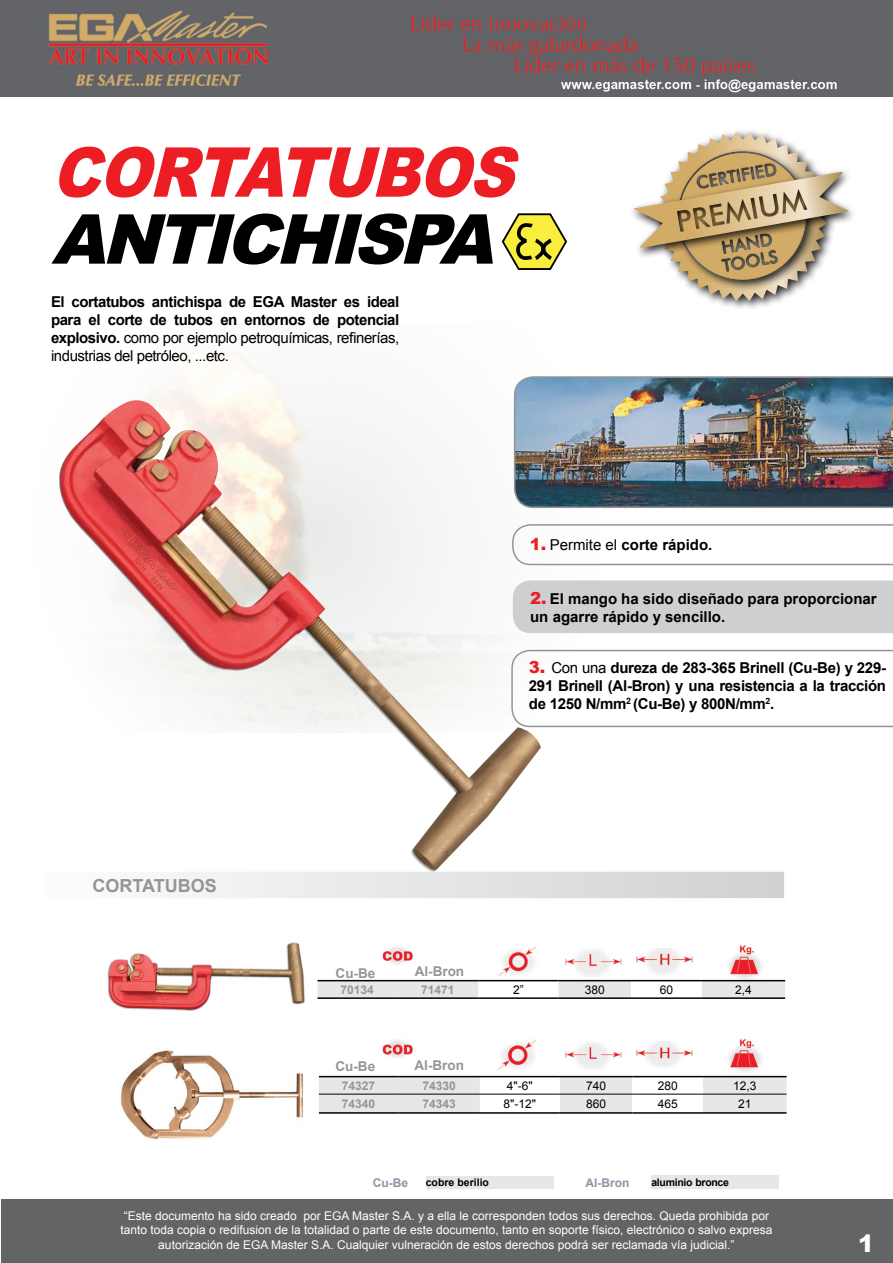
<style>
.page{position:relative;width:893px;height:1263px;background:#fff}
.page>*{position:absolute;margin:0;border:0;box-sizing:border-box;transform-origin:0 0}
.t1{font:italic 900 68.85px "Arial";color:#ed1d24;scale:.9 1}
.t2{font:italic 900 68.85px "Arial";color:#000}
.t3{font:900 24px "Arial";color:#fff}
.t4{font:700 18px "Arial";color:#939598}
.t5{font:700 15px/18px "Arial";letter-spacing:-.02em;color:#000;text-align:justify}
.t6{font:700 15px/18px "Arial";color:#000}
.t7{font:700 13.5px "Arial";color:#939598}
.t8{font:12px/14.4px "Arial";color:#fff;text-align:center}
.t9{font:12px "Arial";color:#000}
.t10{font:700 12px "Arial";color:#939598}
.t11{font:700 12px "Arial";color:#9094a4}
.t12{font:700 10.5px "Arial";letter-spacing:-.025em;color:#000}
.t13{font:700 10.5px "Arial";color:#000}
.s1{font-weight:400}
.s2{font-weight:900;font-size:16.5px;color:#ed1d24}
</style>
<div class="page">
<div style="left:1px;top:1199px;width:891px;height:64px;background:#636466"></div>
<img style="left:0;top:0;width:893px;height:97px">
<img style="left:565px;top:1043px;width:57px;height:26px">
<img style="left:497px;top:1039px;width:40px;height:31px">
<img style="left:722px;top:1039px;width:43px;height:37px">
<img style="left:382px;top:1039px;width:31px;height:19px">
<img style="left:636px;top:1042px;width:57px;height:25px">
<svg style="left:501px;top:213px;width:66px;height:57px"></svg>
<div style="left:426px;top:1176px;width:127px;height:13px;background:#e6e7e8"></div>
<div style="left:651px;top:1175px;width:128px;height:14px;background:#e6e7e8"></div>
<img style="left:565px;top:950px;width:57px;height:26px">
<img style="left:496px;top:946px;width:43px;height:34px">
<img style="left:723px;top:945px;width:43px;height:35px">
<img style="left:382px;top:946px;width:31px;height:18px">
<svg style="left:541px;top:524px;width:352px;height:41px"></svg>
<img style="left:514px;top:376px;width:379px;height:132px">
<div style="left:42px;top:870px;width:743px;height:29px;background:linear-gradient(to right,#fdfdfd,#d0d1d2);border:2px solid #f1f2f4"></div>
<svg style="left:541px;top:650px;width:352px;height:77px"></svg>
<img style="left:636px;top:948px;width:57px;height:26px">
<svg style="left:318px;top:981px;width:467px;height:16px"></svg>
<hr style="left:318px;top:980px;width:79px;height:1px;background:#000">
<hr style="left:397px;top:980px;width:81px;height:1px;background:#000">
<hr style="left:478px;top:980px;width:80px;height:1px;background:#000">
<hr style="left:558px;top:980px;width:73px;height:1px;background:#000">
<hr style="left:631px;top:980px;width:71px;height:1px;background:#000">
<hr style="left:702px;top:980px;width:83px;height:1px;background:#000">
<hr style="left:318px;top:997px;width:79px;height:2px;background:#000">
<hr style="left:397px;top:997px;width:81px;height:2px;background:#000">
<hr style="left:478px;top:997px;width:80px;height:2px;background:#000">
<hr style="left:558px;top:997px;width:73px;height:2px;background:#000">
<hr style="left:631px;top:997px;width:71px;height:2px;background:#000">
<hr style="left:702px;top:997px;width:83px;height:2px;background:#000">
<img style="left:57px;top:400px;width:484px;height:474px">
<img style="left:107px;top:942px;width:198px;height:69px">
<div style="left:513px;top:580px;width:380px;height:53px;background:#cdcfd0"></div>
<img style="left:120px;top:1050px;width:184px;height:90px">
<div style="left:654px;top:128px;width:183px;height:183px;background:#000;opacity:.87"></div>
<svg style="left:634px;top:132px;width:215px;height:169px"></svg>
<svg style="left:319px;top:1077px;width:467px;height:35px"></svg>
<hr style="left:319px;top:1076px;width:79px;height:1px;background:#000">
<hr style="left:398px;top:1076px;width:82px;height:1px;background:#000">
<hr style="left:480px;top:1076px;width:80px;height:1px;background:#000">
<hr style="left:560px;top:1076px;width:72px;height:1px;background:#000">
<hr style="left:632px;top:1076px;width:71px;height:1px;background:#000">
<hr style="left:703px;top:1076px;width:83px;height:1px;background:#000">
<hr style="left:319px;top:1112px;width:79px;height:2px;background:#000">
<hr style="left:398px;top:1112px;width:82px;height:2px;background:#000">
<hr style="left:480px;top:1112px;width:80px;height:2px;background:#000">
<hr style="left:560px;top:1112px;width:72px;height:2px;background:#000">
<hr style="left:632px;top:1112px;width:71px;height:2px;background:#000">
<hr style="left:703px;top:1112px;width:83px;height:2px;background:#000">
<hr style="left:319px;top:1094px;width:79px;height:1px;background:#000">
<hr style="left:398px;top:1094px;width:82px;height:1px;background:#000">
<hr style="left:480px;top:1094px;width:80px;height:1px;background:#000">
<hr style="left:560px;top:1094px;width:72px;height:1px;background:#000">
<hr style="left:632px;top:1094px;width:71px;height:1px;background:#000">
<hr style="left:703px;top:1094px;width:83px;height:1px;background:#000">
<h1 class="t1" style="left:51px;top:122px;width:541px">CORTATUBOS</h1>
<h1 class="t2" style="left:51px;top:189px;width:467px">ANTICHISPA</h1>
<p class="t5" style="left:51px;top:293px;width:350px">El cortatubos antichispa de EGA Master es ideal para el corte de tubos en entornos de potencial explosivo. <span class="s1">como por ejemplo petroquímicas, refinerías, industrias del petróleo, ...etc.</span></p>
<p class="t6" style="left:530px;top:536px;width:184px"><span class="s2">1.</span> <span class="s1">Permite el</span> corte rápido.</p>
<p class="t6" style="left:530px;top:590px;width:348px"><span class="s2">2.</span> El mango ha sido diseñado para proporcionar un agarre rápido y sencillo.</p>
<h3 class="t4" style="left:92px;top:873px;width:126px">CORTATUBOS</h3>
<p class="t5" style="left:529px;top:659px;width:359px"><span class="s2">3.</span> <span class="s1">Con una</span> dureza de 283-365 Brinell (Cu-Be) y 229- 291 Brinell (Al-Bron) y una resistencia a la tracción de 1250 N/mm<sup>2</sup> (Cu-Be) y 800N/mm<sup>2</sup>.</p>
<p class="t7" style="left:336px;top:964px;width:41px">Cu-Be</p>
<p class="t7" style="left:415px;top:962px;width:51px">Al-Bron</p>
<p class="t10" style="left:341px;top:981px;width:35px">70134</p>
<p class="t10" style="left:421px;top:981px;width:35px">71471</p>
<p class="t9" style="left:513px;top:982px;width:12px">2”</p>
<p class="t9" style="left:585px;top:982px;width:22px">380</p>
<p class="t9" style="left:660px;top:982px;width:15px">60</p>
<p class="t9" style="left:735px;top:982px;width:18px">2,4</p>
<p class="t7" style="left:335px;top:1057px;width:41px">Cu-Be</p>
<p class="t7" style="left:415px;top:1056px;width:51px">Al-Bron</p>
<p class="t10" style="left:342px;top:1078px;width:35px">74327</p>
<p class="t10" style="left:422px;top:1078px;width:35px">74330</p>
<p class="t9" style="left:507px;top:1078px;width:27px">4"-6"</p>
<p class="t9" style="left:586px;top:1078px;width:22px">740</p>
<p class="t9" style="left:658px;top:1078px;width:22px">280</p>
<p class="t9" style="left:733px;top:1078px;width:25px">12,3</p>
<p class="t10" style="left:342px;top:1095px;width:35px">74340</p>
<p class="t10" style="left:422px;top:1095px;width:35px">74343</p>
<p class="t9" style="left:504px;top:1095px;width:34px">8"-12"</p>
<p class="t9" style="left:586px;top:1095px;width:22px">860</p>
<p class="t9" style="left:658px;top:1095px;width:22px">465</p>
<p class="t9" style="left:738px;top:1095px;width:15px">21</p>
<p class="t11" style="left:373px;top:1174px;width:37px">Cu-Be</p>
<p class="t13" style="left:426px;top:1175px;width:65px">cobre berilio</p>
<p class="t11" style="left:586px;top:1174px;width:45px">Al-Bron</p>
<p class="t12" style="left:651px;top:1175px;width:79px">aluminio bronce</p>
<p class="t8" style="left:121px;top:1209px;width:653px">“Este documento ha sido creado por EGA Master S.A. y a ella le corresponden todos sus derechos. Queda prohibida por tanto toda copia o redifusion de la totalidad o parte de este documento, tanto en soporte físico, electrónico o salvo expresa autorización de EGA Master S.A. Cualquier vulneración de estos derechos podrá ser reclamada vía judicial.”</p>
<h2 class="t3" style="left:858px;top:1226px;width:18px">1</h2>
</div>
